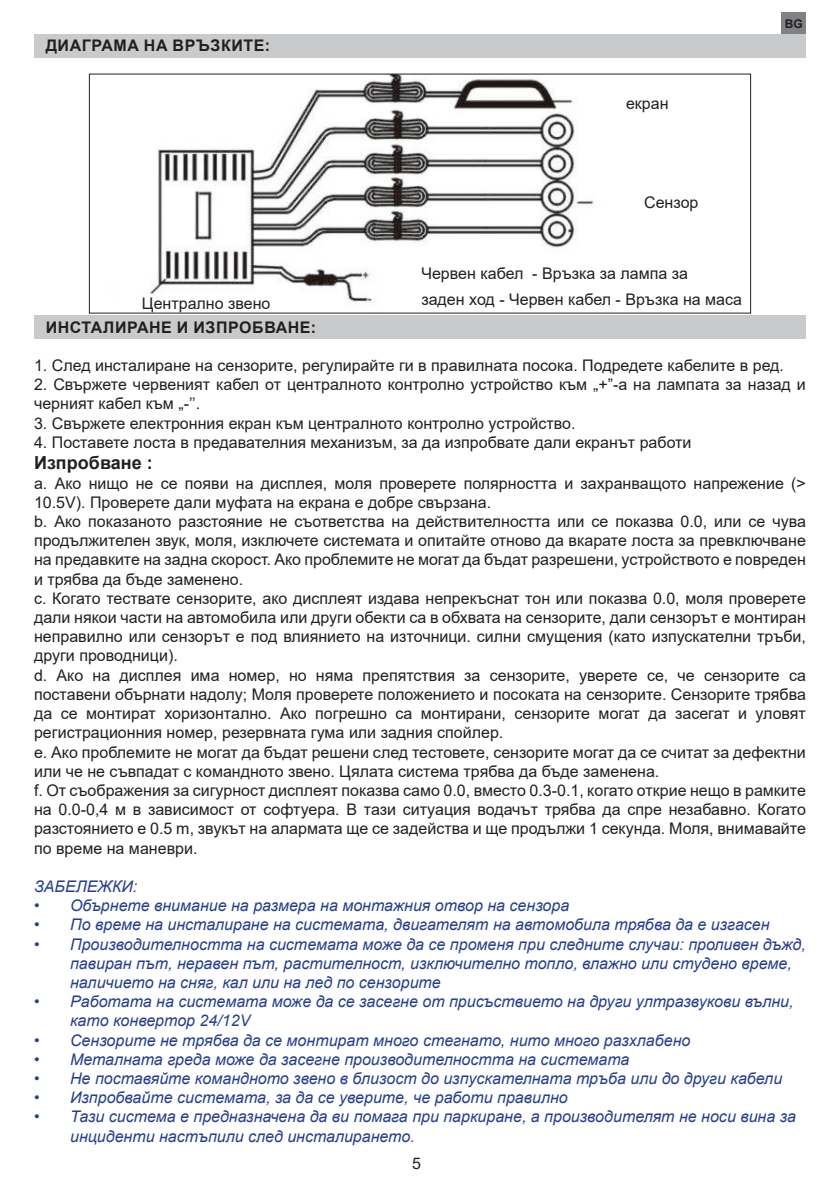
<style>
.page{position:relative;width:840px;height:1191px;background:#fff}
.page>*{position:absolute;margin:0;border:0;box-sizing:border-box;transform-origin:0 0}
.Bold{font:700 18px "Arial";color:#231f20}
.t1{font:16px/19.2px "Arial";color:#231f20;text-align:justify}
.Note{font:italic 16px/19.2px "Arial";color:#253f8e}
.UPPERCASE_TITLE{font:700 16px "Arial";letter-spacing:.035em;color:#231f20}
.t2{font:700 12px "Arial";color:#231f20}
</style>
<div class="page">
<div style="left:781px;top:12px;width:24px;height:22px;background:#808285"></div>
<div style="left:34px;top:34px;width:771px;height:24px;background:#c9cacc"></div>
<div style="left:34px;top:315px;width:771px;height:24px;background:#c9cacc"></div>
<img style="left:149px;top:76px;width:445px;height:227px">
<p class="UPPERCASE_TITLE" style="left:46px;top:34px;width:226px">ДИАГРАМА НА ВРЪЗКИТЕ:</p>
<p class="t1" style="left:625px;top:94px;width:44px">екран</p>
<p class="t1" style="left:643px;top:192px;width:56px">Сензор</p>
<p class="t1" style="left:421px;top:263px;width:268px">Червен кабел - Връзка за лампа за</p>
<p class="t1" style="left:142px;top:294px;width:130px">Централно звено</p>
<p class="t1" style="left:421px;top:290px;width:322px">заден ход - Червен кабел - Връзка на маса</p>
<p class="t2" style="left:784px;top:15px;width:19px">BG</p>
<p class="UPPERCASE_TITLE" style="left:46px;top:316px;width:272px">ИНСТАЛИРАНЕ И ИЗПРОБВАНЕ:</p>
<p class="t1" style="left:34px;top:356px;width:751px">1. След инсталиране на сензорите, регулирайте ги в правилната посока. Подредете кабелите в ред.</p>
<p class="t1" style="left:34px;top:375px;width:773px">2. Свържете червеният кабел от централното контролно устройство към „+”-а на лампата за назад и черният кабел към „-’’.</p>
<p class="t1" style="left:34px;top:413px;width:542px">3. Свържете електронния екран към централното контролно устройство.</p>
<p class="t1" style="left:34px;top:432px;width:658px">4. Поставете лоста в предавателния механизъм, за да изпробвате дали екранът работи</p>
<p class="Bold" style="left:34px;top:450px;width:120px">Изпробване :</p>
<p class="t1" style="left:34px;top:473px;width:773px">a. Ако нищо не се появи на дисплея, моля проверете полярността и захранващото напрежение (&gt;<br>10.5V). Проверете дали муфата на екрана е добре свързана.</p>
<p class="t1" style="left:34px;top:512px;width:773px">b. Ако показаното разстояние не съответства на действителността или се показва 0.0, или се чува продължителен звук, моля, изключете системата и опитайте отново да вкарате лоста за превключване на предавките на задна скорост. Ако проблемите не могат да бъдат разрешени, устройството е повреден и трябва да бъде заменено.</p>
<p class="t1" style="left:34px;top:588px;width:773px">c. Когато тествате сензорите, ако дисплеят издава непрекъснат тон или показва 0.0, моля проверете дали някои части на автомобила или други обекти са в обхвата на сензорите, дали сензорът е монтиран неправилно или сензорът е под влиянието на източници. силни смущения (като изпускателни тръби, други проводници).</p>
<p class="t1" style="left:34px;top:665px;width:773px">d. Ако на дисплея има номер, но няма препятствия за сензорите, уверете се, че сензорите са поставени обърнати надолу; Моля проверете положението и посоката на сензорите. Сензорите трябва да се монтират хоризонтално. Ако погрешно са монтирани, сензорите могат да засегат и уловят регистрационния номер, резервната гума или задния спойлер.</p>
<p class="t1" style="left:34px;top:742px;width:773px">e. Ако проблемите не могат да бъдат решени след тестовете, сензорите могат да се считат за дефектни или че не съвпадат с командното звено. Цялата система трябва да бъде заменена.</p>
<p class="t1" style="left:34px;top:780px;width:773px">f. От съображения за сигурност дисплеят показва само 0.0, вместо 0.3-0.1, когато открие нещо в рамките на 0.0-0,4 м в зависимост от софтуера. В тази ситуация водачът трябва да спре незабавно. Когато разстоянието е 0.5 m, звукът на алармата ще се задейства и ще продължи 1 секунда. Моля, внимавайте по време на маневри.</p>
<p class="Note" style="left:34px;top:877px;width:105px">ЗАБЕЛЕЖКИ:</p>
<p class="Note" style="left:34px;top:896px;width:536px">• Обърнете внимание на размера на монтажния отвор на сензора</p>
<p class="Note" style="left:34px;top:915px;width:736px">• По време на инсталиране на системата, двигателят на автомобила трябва да е изгасен</p>
<p class="Note" style="left:70px;top:934px;width:736px;text-indent:-36px">• Производителността на системата може да се променя при следните случаи: проливен дъжд, павиран път, неравен път, растителност, изключително топло, влажно или студено време, наличието на сняг, кал или на лед по сензорите</p>
<p class="Note" style="left:70px;top:992px;width:724px;text-indent:-36px">• Работата на системата може да се засегне от присъствието на други ултразвукови вълни, като конвертор 24/12V</p>
<p class="Note" style="left:34px;top:1030px;width:657px">• Сензорите не трябва да се монтират много стегнато, нито много разхлабено</p>
<p class="Note" style="left:34px;top:1049px;width:596px">• Металната греда може да засегне производителността на системата</p>
<p class="Note" style="left:34px;top:1069px;width:749px">• Не поставяйте командното звено в близост до изпускателната тръба или до други кабели</p>
<p class="Note" style="left:34px;top:1088px;width:535px">• Изпробвайте системата, за да се уверите, че работи правилно</p>
<p class="Note" style="left:70px;top:1107px;width:727px;text-indent:-36px">• Тази система е предназначена да ви помага при паркиране, а производителят не носи вина за инциденти настъпили след инсталирането.</p>
<p class="t1" style="left:412px;top:1153px;width:10px">5</p>
</div>
